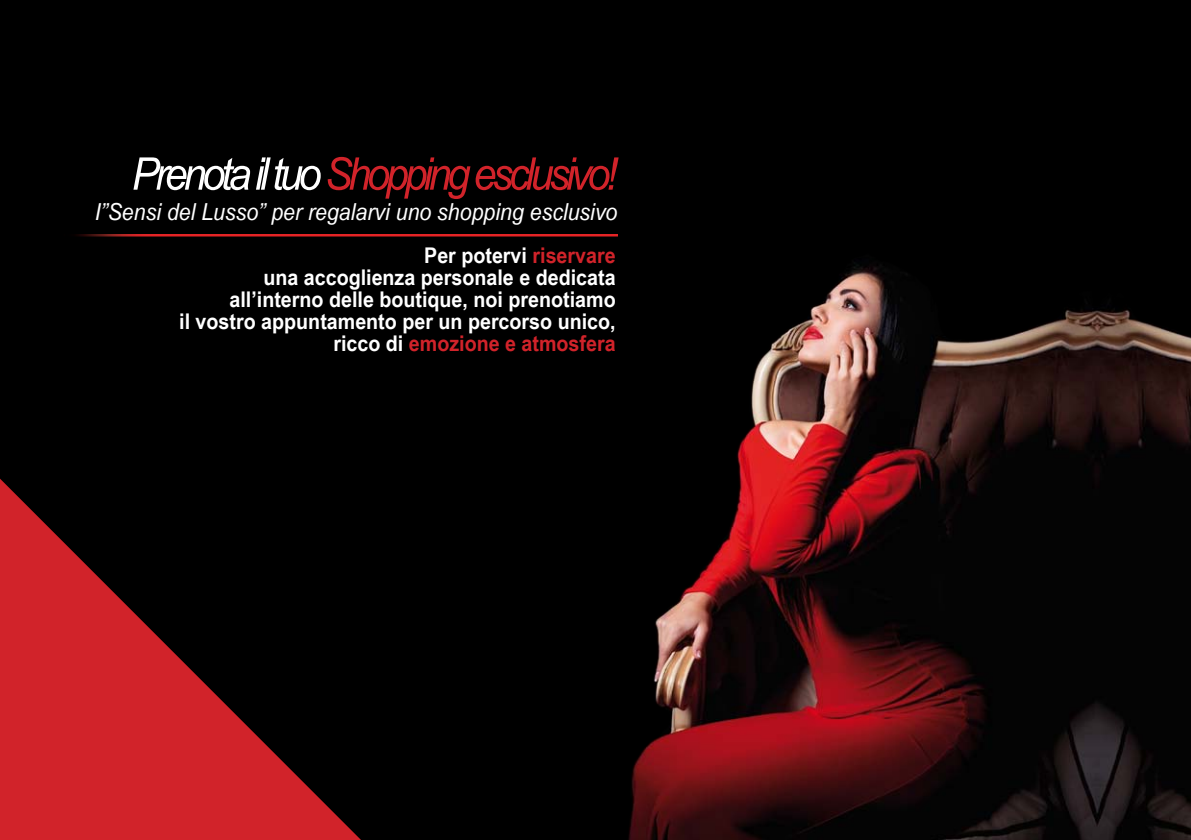
<style>
.page{position:relative;width:1191px;height:840px;background:#fff}
.page>*{position:absolute;margin:0;border:0;box-sizing:border-box;transform-origin:0 0}
.t1{font:italic 45px "Arial Narrow";letter-spacing:-.08em;color:#d1232a;scale:1.11 1}
.t2{font:italic 23.4px "Arial Narrow";color:#fff;scale:1.11 1}
.t3{font:700 21.6px "Arial Narrow";color:#fff;scale:1.11 1}
.t4{font:700 21.6px "Arial Narrow";color:#d1232a;scale:1.11 1}
.s1{color:#fff}
.s2{color:#d1232a}
</style>
<div class="page">
<div style="left:0;top:0;width:1191px;height:839px;background:#000"></div>
<svg style="left:0;top:478px;width:360px;height:361px;fill:#d1232a"></svg>
<img style="left:628px;top:262px;width:563px;height:577px">
<img style="left:76px;top:234px;width:541px;height:3px">
<p class="t1" style="left:132px;top:142px;width:439px"><span class="s1">Prenota il tuo</span> Shopping esclusivo!</p>
<p class="t2" style="left:95px;top:195px;width:472px">I”Sensi del Lusso” per regalarvi uno shopping esclusivo</p>
<p class="t3" style="left:424px;top:239px;width:174px">Per potervi <span class="s2">riservare</span></p>
<p class="t3" style="left:263px;top:261px;width:319px">una accoglienza personale e dedicata</p>
<p class="t3" style="left:229px;top:283px;width:349px">all’interno delle boutique, noi prenotiamo</p>
<p class="t3" style="left:179px;top:305px;width:395px">il vostro appuntamento per un percorso unico,</p>
<p class="t4" style="left:333px;top:327px;width:256px"><span class="s1">ricco di</span> emozione e atmosfera</p>
</div>
